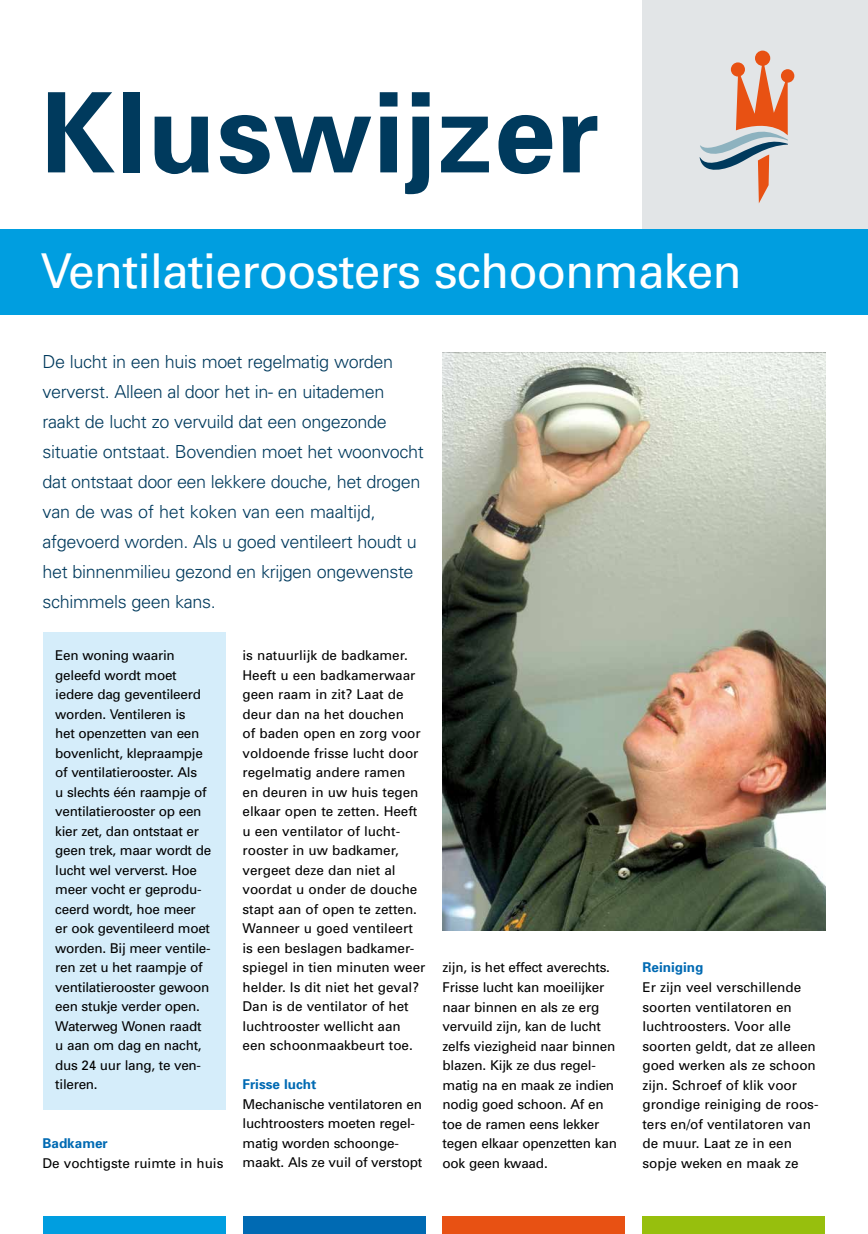
<style>
.page{position:relative;width:868px;height:1234px;background:#fff}
.page>*{position:absolute;margin:0;border:0;box-sizing:border-box;transform-origin:0 0}
.t1{font:700 111px "Univers";letter-spacing:.01em;color:#003a5d}
.t2{font:48px "Univers";letter-spacing:-.02em;color:#fff}
.t3{font:300 18px/30px "Univers";letter-spacing:-.02em;color:#003a5d}
.t4{font:13.5px/19.5px "Univers";letter-spacing:-.015em;color:#000}
.t5{font:700 13.5px "Univers";color:#006ab3}
</style>
<div class="page">
<div style="left:642px;top:0;width:225px;height:242px;background:#e2e5e7"></div>
<div style="left:0;top:230px;width:867px;height:85px;background:#009ee0"></div>
<div style="left:754px;top:51px;width:16px;height:15px;background:#e85113;border-radius:50%"></div>
<div style="left:780px;top:69px;width:14px;height:14px;background:#e85113;border-radius:50%"></div>
<svg style="left:699px;top:58px;width:89px;height:145px"></svg>
<img style="left:442px;top:352px;width:383px;height:578px">
<div style="left:43px;top:631px;width:182px;height:477px;background:#d5edfa"></div>
<div style="left:43px;top:1216px;width:182px;height:17px;background:#009ee0"></div>
<div style="left:242px;top:1216px;width:183px;height:17px;background:#006ab3"></div>
<div style="left:442px;top:1216px;width:183px;height:17px;background:#e85113"></div>
<div style="left:642px;top:1216px;width:183px;height:17px;background:#97bf0d"></div>
<h1 class="t1" style="left:40px;top:61px;width:560px">Kluswijzer</h1>
<h2 class="t2" style="left:40px;top:241px;width:702px">Ventilatieroosters schoonmaken</h2>
<p class="t3" style="left:43px;top:345px;width:383px">De lucht in een huis moet regelmatig worden ververst. Alleen al door het in- en uitademen raakt de lucht zo vervuild dat een ongezonde situatie ontstaat. Bovendien moet het woonvocht dat ontstaat door een lekkere douche, het drogen van de was of het koken van een maaltijd, afgevoerd worden. Als u goed ventileert houdt u het binnenmilieu gezond en krijgen ongewenste schimmels geen kans.</p>
<p class="t4" style="left:55px;top:645px;width:157px">Een woning waarin geleefd wordt moet iedere dag geventileerd worden. Ventileren is<br>het openzetten van een bovenlicht, klepraampje of ventilatierooster. Als<br>u slechts één raampje of ventilatierooster op een kier zet, dan ontstaat er geen trek, maar wordt de lucht wel ververst. Hoe meer vocht er geprodu&shy;ceerd wordt, hoe meer er ook geventileerd moet worden. Bij meer ventile&shy;ren zet u het raampje of ventilatierooster gewoon een stukje verder open.<br>Waterweg Wonen raadt u aan om dag en nacht, dus 24 uur lang, te ven&shy;tileren.</p>
<p class="t5" style="left:43px;top:1134px;width:67px">Badkamer</p>
<p class="t4" style="left:43px;top:1152px;width:182px">De vochtigste ruimte in huis</p>
<p class="t4" style="left:242px;top:645px;width:184px">is natuurlijk de badkamer.<br>Heeft u een badkamerwaar geen raam in zit? Laat de deur dan na het douchen<br>of baden open en zorg voor voldoende frisse lucht door regelmatig andere ramen<br>en deuren in uw huis tegen elkaar open te zetten. Heeft u een ventilator of lucht&shy;rooster in uw badkamer, vergeet deze dan niet al voordat u onder de douche stapt aan of open te zetten.<br>Wanneer u goed ventileert is een beslagen badkamer&shy;spiegel in tien minuten weer helder. Is dit niet het geval?<br>Dan is de ventilator of het luchtrooster wellicht aan een schoonmaakbeurt toe.</p>
<p class="t5" style="left:242px;top:1075px;width:75px">Frisse lucht</p>
<p class="t4" style="left:242px;top:1093px;width:181px">Mechanische ventilatoren en luchtroosters moeten regel&shy;matig worden schoonge&shy;maakt. Als ze vuil of verstopt</p>
<p class="t4" style="left:442px;top:957px;width:176px">zijn, is het effect averechts.<br>Frisse lucht kan moeilijker naar binnen en als ze erg vervuild zijn, kan de lucht zelfs viezigheid naar binnen blazen. Kijk ze dus regel&shy;matig na en maak ze indien nodig goed schoon. Af en toe de ramen eens lekker tegen elkaar openzetten kan ook geen kwaad.</p>
<p class="t5" style="left:642px;top:958px;width:62px">Reiniging</p>
<p class="t4" style="left:642px;top:976px;width:177px">Er zijn veel verschillende soorten ventilatoren en luchtroosters. Voor alle soorten geldt, dat ze alleen goed werken als ze schoon zijn. Schroef of klik voor grondige reiniging de roos&shy;ters en/of ventilatoren van de muur. Laat ze in een sopje weken en maak ze</p>
</div>
